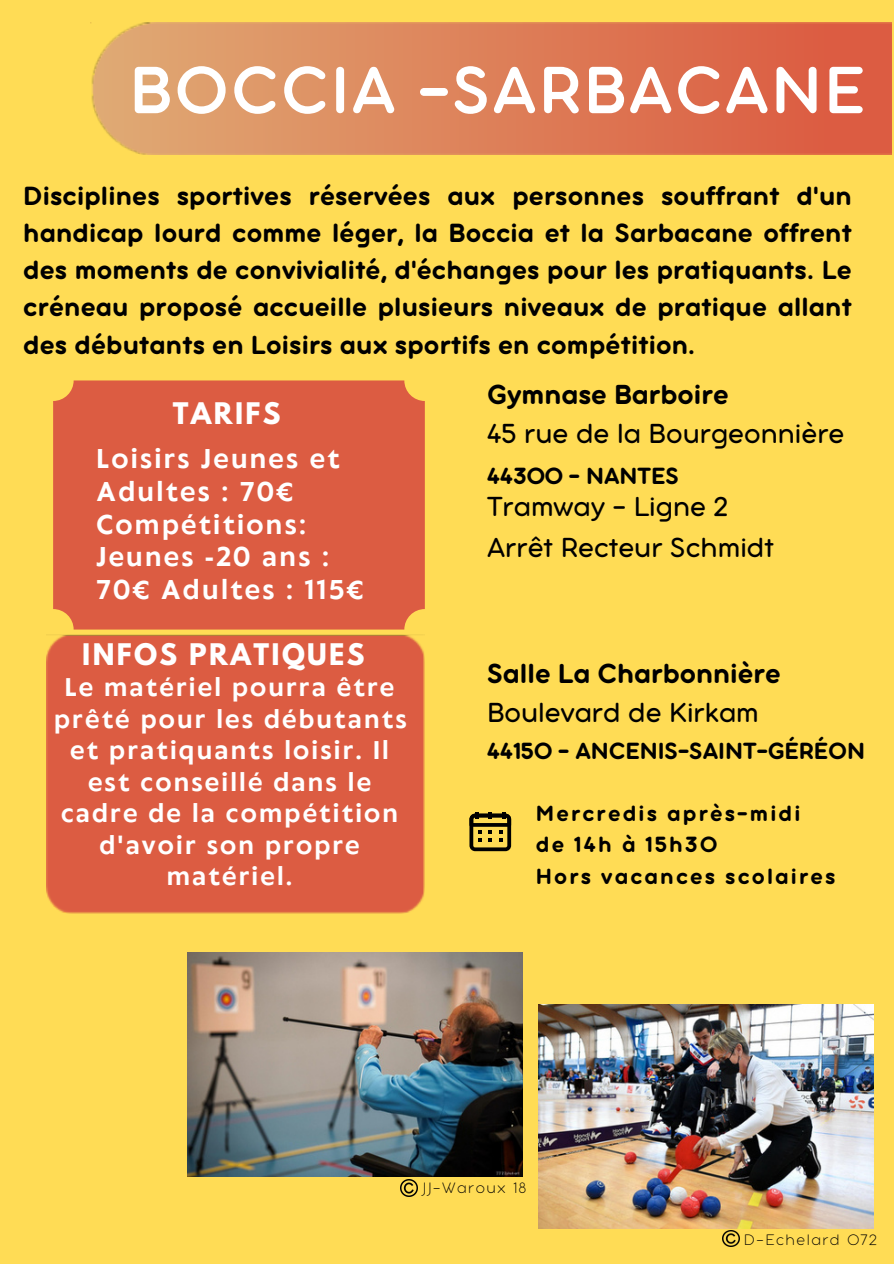
<style>
.page{position:relative;width:894px;height:1264px;background:#fff}
.page>*{position:absolute;margin:0;border:0;box-sizing:border-box;transform-origin:0 0}
.t1{font:72.45px "Aristotelica Pro Tx Dmbld";letter-spacing:.03em;color:#fff}
.t2{font:30px/40.5px "Aristotelica Pro Tx";color:#000}
.t3{font:30px "Aristotelica Pro Tx Bld";color:#000}
.t4{font:28.65px/37.2px "Aristotelica Pro Tx Bld";letter-spacing:.005em;color:#000;text-align:justify}
.t5{font:700 26.4px "League Spartan";letter-spacing:.09em;color:#fff}
.t6{font:700 25.5px/32.7px "Klein Text";letter-spacing:.09em;color:#fff}
.t7{font:25.5px "Aristotelica Pro Tx Bld";color:#000}
.t8{font:700 24px/31.5px "Klein Text";letter-spacing:.09em;color:#fff;text-align:center}
.t9{font:24px/31.5px "Aristotelica Pro Tx Bld";letter-spacing:.09em;color:#000}
.t10{font:300 expanded 16.5px "Aristotelica Pro Tx";letter-spacing:.09em;color:#000}
</style>
<div class="page">
<div style="left:0;top:0;width:893px;height:1263px;background:#ffdc55"></div>
<div style="left:46px;top:634px;width:378px;height:280px;background:#dc5c42"></div>
<img style="left:90px;top:22px;width:801px;height:132px">
<img style="left:187px;top:952px;width:335px;height:224px">
<img style="left:538px;top:1004px;width:335px;height:224px">
<img style="left:722px;top:1229px;width:17px;height:17px">
<img style="left:400px;top:1179px;width:17px;height:17px">
<svg style="left:469px;top:811px;width:42px;height:40px;background:#87752d"></svg>
<div style="left:53px;top:380px;width:371px;height:249px;background:#dc5c42;border-radius:20px"></div>
<h4 class="t1" style="left:129px;top:66px;width:736px">BOCCIA -SARBACANE</h4>
<p class="t4" style="left:23px;top:179px;width:829px">Disciplines sportives réservées aux personnes souffrant d'un handicap lourd comme léger, la Boccia et la Sarbacane offrent des moments de convivialité, d'échanges pour les pratiquants. Le créneau proposé accueille plusieurs niveaux de pratique allant des débutants en Loisirs aux sportifs en compétition.</p>
<p class="t5" style="left:173px;top:400px;width:109px">TARIFS</p>
<h4 class="t6" style="left:96px;top:444px;width:268px">Loisirs Jeunes et<br>Adultes : 70€<br>Compétitions:<br>Jeunes -20 ans :<br>70€ Adultes : 115€</h4>
<h5 class="t5" style="left:82px;top:641px;width:284px">INFOS PRATIQUES</h5>
<p class="t8" style="left:54px;top:673px;width:354px">Le matériel pourra être prêté pour les débutants et pratiquants loisir. Il est conseillé dans le cadre de la compétition d'avoir son propre matériel.</p>
<p class="t3" style="left:487px;top:385px;width:243px">Gymnase Barboire</p>
<p class="t2" style="left:487px;top:416px;width:359px">45 rue de la Bourgeonnière</p>
<p class="t7" style="left:487px;top:467px;width:193px">44300 - NANTES</p>
<p class="t2" style="left:487px;top:489px;width:288px">Tramway - Ligne 2<br>Arrêt Recteur Schmidt</p>
<p class="t3" style="left:487px;top:663px;width:295px">Salle La Charbonnière</p>
<p class="t2" style="left:487px;top:694px;width:273px">Boulevard de Kirkam</p>
<h1 class="t7" style="left:487px;top:742px;width:379px">44150 - ANCENIS-SAINT-GÉRÉON</h1>
<h5 class="t9" style="left:535px;top:799px;width:301px">Mercredis après-midi<br>de 14h à 15h30<br>Hors vacances scolaires</h5>
<h2 class="t10" style="left:423px;top:1182px;width:105px">JJ-Waroux 18</h2>
<h4 class="t10" style="left:743px;top:1234px;width:134px">D-Echelard 072</h4>
</div>
